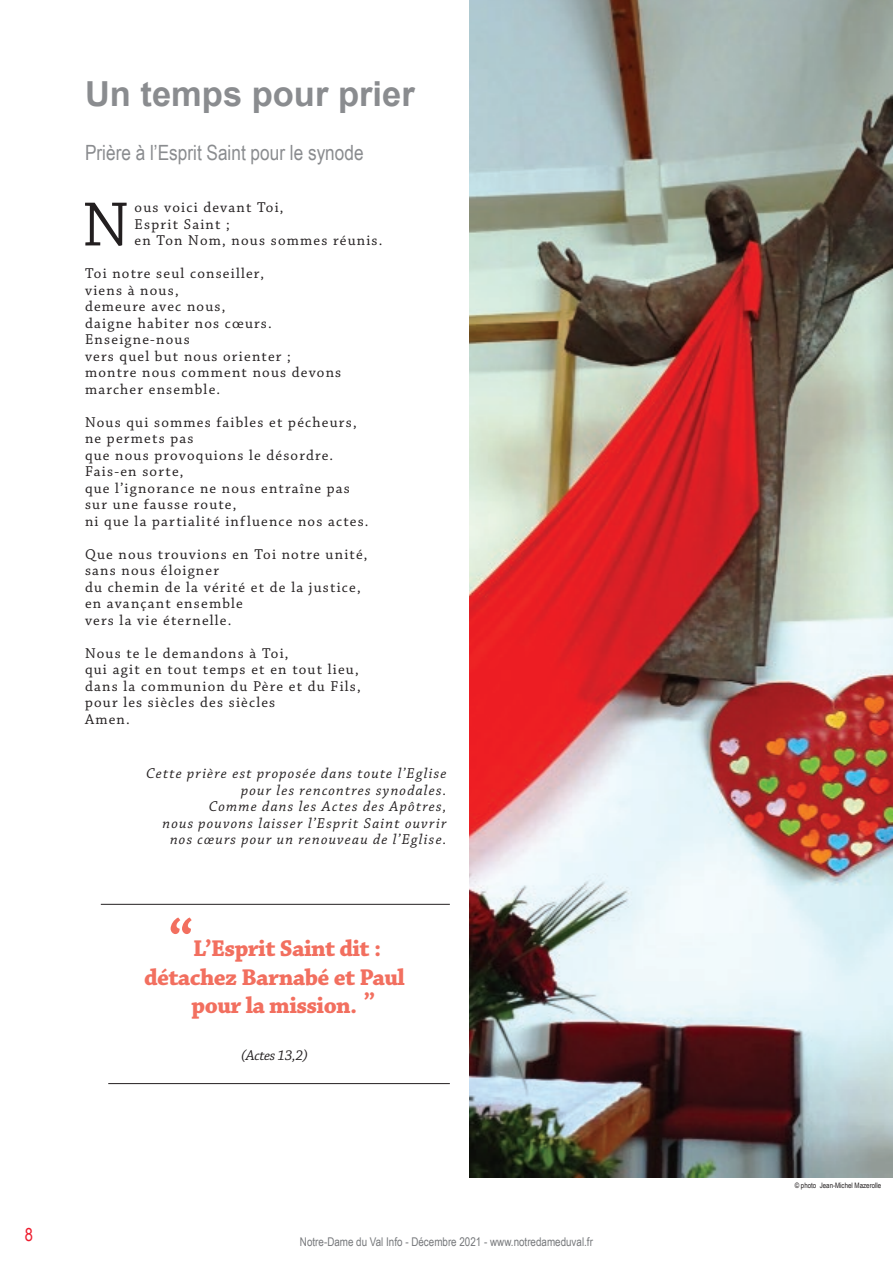
<style>
.page{position:relative;width:893px;height:1263px;background:#fff}
.page>*{position:absolute;margin:0;border:0;box-sizing:border-box;transform-origin:0 0}
.t1{font:65.7px "Chaparral Pro";color:#231f20}
.t2{font:700 34.5px "Arial";color:#8a8c8f}
.t3{font:700 24px/28.8px "Chaparral Pro";letter-spacing:-.025em;color:#f26f5f;text-align:center}
.t4{font:21px "Arial Narrow";color:#8a8c8f}
.t5{font:18px "Arial Narrow";color:#ee1b2d}
.t6{font:15px/16.5px "Chaparral Pro";letter-spacing:.08em;color:#231f20}
.t7{font:italic 15px/16.5px "Chaparral Pro";letter-spacing:.08em;color:#231f20;text-align:right}
.t8{font:12px "Arial Narrow";color:#76787b}
.t9{font:7.5px "Arial Narrow";color:#231f20}
.s1{font-size:52.5px}
</style>
<div class="page">
<hr style="left:101px;top:904px;width:349px;height:1px;background:#231f20">
<hr style="left:108px;top:1083px;width:342px;height:1px;background:#231f20">
<img style="left:470px;top:0;width:423px;height:1178px">
<h2 class="t2" style="left:85px;top:71px;width:331px">Un temps pour prier</h2>
<h3 class="t4" style="left:85px;top:137px;width:280px">Prière à l’Esprit Saint pour le synode</h3>
<h1 class="t1" style="left:82px;top:188px;width:49px">N</h1>
<p class="t6" style="left:135px;top:200px;width:249px">ous voici devant Toi,<br>Esprit Saint ;<br>en Ton Nom, nous sommes réunis.</p>
<p class="t6" style="left:85px;top:266px;width:258px">Toi notre seul conseiller,<br>viens à nous,<br>demeure avec nous,<br>daigne habiter nos cœurs.<br>Enseigne-nous<br>vers quel but nous orienter ; montre nous comment nous devons marcher ensemble.</p>
<p class="t6" style="left:85px;top:415px;width:285px">Nous qui sommes faibles et pécheurs, ne permets pas<br>que nous provoquions le désordre.<br>Fais-en sorte,<br>que l’ignorance ne nous entraîne pas sur une fausse route,<br>ni que la partialité influence nos actes.</p>
<p class="t6" style="left:85px;top:547px;width:284px">Que nous trouvions en Toi notre unité, sans nous éloigner<br>du chemin de la vérité et de la justice, en avançant ensemble<br>vers la vie éternelle.</p>
<p class="t6" style="left:85px;top:646px;width:277px">Nous te le demandons à Toi,<br>qui agit en tout temps et en tout lieu, dans la communion du Père et du Fils, pour les siècles des siècles<br>Amen.</p>
<p class="t7" style="left:146px;top:766px;width:302px">Cette prière est proposée dans toute l’Eglise pour les rencontres synodales.<br>Comme dans les Actes des Apôtres,<br>nous pouvons laisser l’Esprit Saint ouvrir nos cœurs pour un renouveau de l’Eglise.</p>
<h3 class="t3" style="left:144px;top:935px;width:262px"><span class="s1">“</span>L’Esprit Saint dit : détachez Barnabé et Paul pour la mission.</h3>
<p class="t7" style="left:241px;top:1048px;width:68px">(Actes 13,2)</p>
<h3 class="t3" style="left:364px;top:988px;width:13px">”</h3>
<p class="t5" style="left:25px;top:1221px;width:10px">8</p>
<p class="t8" style="left:300px;top:1233px;width:294px">Notre-Dame du Val Info - Décembre 2021 - www.notredameduval.fr</p>
<p class="t9" style="left:795px;top:1179px;width:88px">© photo Jean-Michel Mazerolle</p>
</div>
